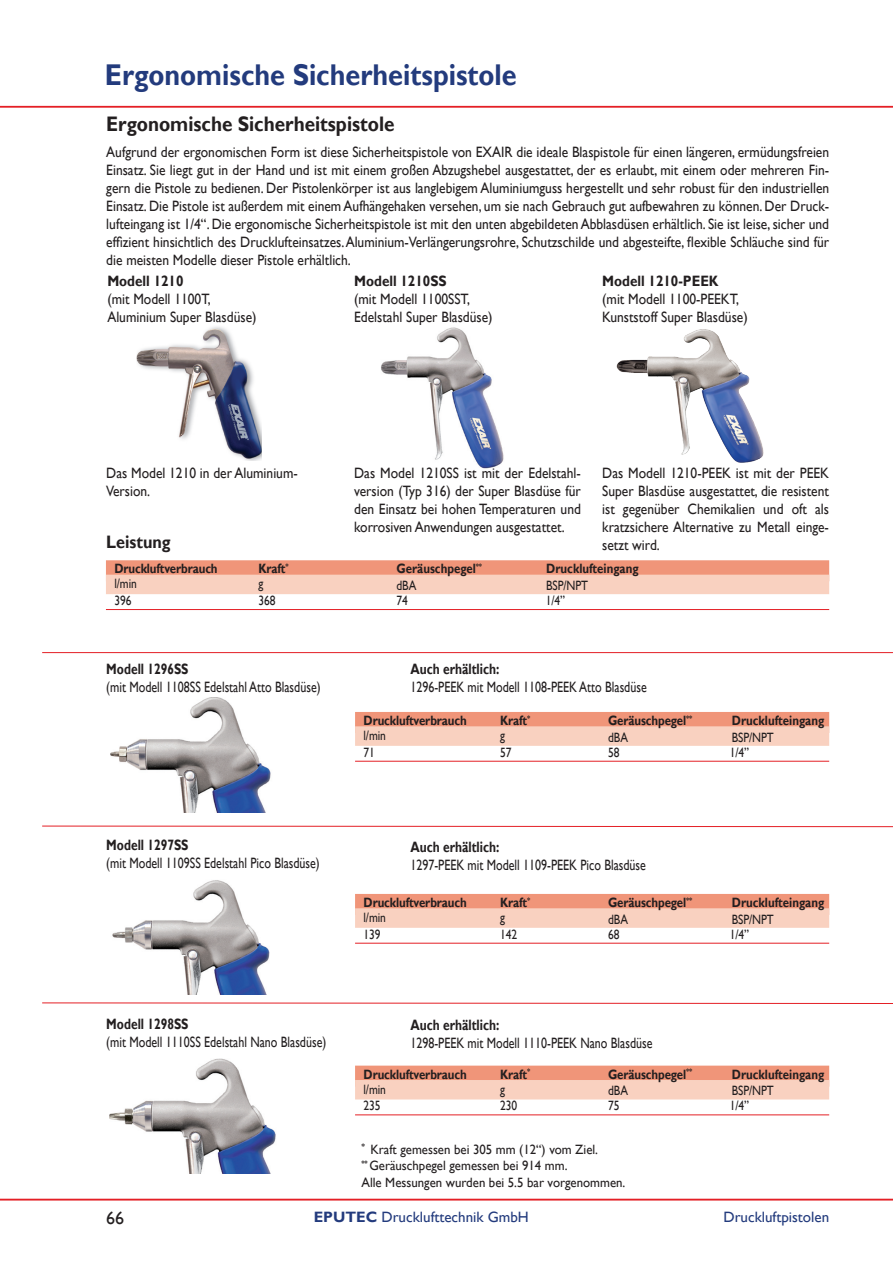
<style>
.page{position:relative;width:893px;height:1263px;background:#fff}
.page>*{position:absolute;margin:0;border:0;box-sizing:border-box;transform-origin:0 0}
.t1{font:700 30px "Gill Sans";color:#233b7d;scale:.9 1}
.t2{font:700 21px "Gill Sans";color:#231f20;scale:.9 1}
.t3{font:700 18px "Gill Sans";color:#231f20;scale:.9 1}
.t4{font:18px "Gill Sans";color:#231f20}
.t5{font:15px/18px "Gill Sans";color:#231f20;scale:.9 1}
.t6{font:15px "Gill Sans";color:#231f20;scale:.8 1}
.t7{font:700 15px "Gill Sans";color:#231f20;scale:.8 1}
.t8{font:15px "Gill Sans";color:#233b7d}
.t9{font:700 15px "Gill Sans";color:#231f20;scale:.9 1}
.t10{font:700 13.5px "Gill Sans";letter-spacing:-.01em;color:#231f20;scale:.85 1}
.t11{font:13.5px "Gill Sans";color:#231f20;scale:.85 1}
.t12{font:13.5px/16.5px "Gill Sans";color:#231f20;scale:.95 1}
.s1{font-weight:700}
</style>
<div class="page">
<hr style="left:0;top:106px;width:893px;height:1px;background:#e41f25">
<img style="left:616px;top:329px;width:148px;height:134px">
<img style="left:381px;top:327px;width:123px;height:142px">
<img style="left:136px;top:326px;width:125px;height:135px">
<div style="left:106px;top:560px;width:723px;height:21px;background:#f09579"></div>
<div style="left:106px;top:575px;width:723px;height:19px;background:#f9d1c0"></div>
<hr style="left:106px;top:609px;width:723px;height:1px;background:#e41f25">
<hr style="left:42px;top:652px;width:851px;height:1px;background:#e41f25">
<div style="left:355px;top:712px;width:474px;height:21px;background:#f09579"></div>
<div style="left:355px;top:726px;width:474px;height:20px;background:#f9d1c0"></div>
<hr style="left:355px;top:761px;width:474px;height:1px;background:#e41f25">
<div style="left:355px;top:894px;width:474px;height:21px;background:#f09579"></div>
<div style="left:355px;top:908px;width:474px;height:20px;background:#f9d1c0"></div>
<hr style="left:355px;top:943px;width:474px;height:1px;background:#e41f25">
<svg style="left:42px;top:825px;width:851px;height:2px"></svg>
<img style="left:111px;top:697px;width:160px;height:115px">
<img style="left:112px;top:880px;width:158px;height:114px">
<svg style="left:42px;top:1002px;width:851px;height:2px;background:#f08e91"></svg>
<div style="left:355px;top:1065px;width:474px;height:21px;background:#f09579"></div>
<div style="left:355px;top:1080px;width:474px;height:19px;background:#f9d1c0"></div>
<hr style="left:355px;top:1114px;width:474px;height:1px;background:#e41f25">
<img style="left:109px;top:1058px;width:167px;height:115px">
<hr style="left:0;top:1199px;width:893px;height:1px;background:#e41f25">
<h1 class="t1" style="left:105px;top:56px;width:459px">Ergonomische Sicherheitspistole</h1>
<h2 class="t2" style="left:106px;top:112px;width:322px">Ergonomische Sicherheitspistole</h2>
<p class="t5" style="left:106px;top:143px;width:805px;text-align:justify">Aufgrund der ergonomischen Form ist diese Sicherheitspistole von EXAIR die ideale Blaspistole für einen längeren, ermüdungsfreien Einsatz. Sie liegt gut in der Hand und ist mit einem großen Abzugshebel ausgestattet, der es erlaubt, mit einem oder mehreren Fin&shy;gern die Pistole zu bedienen. Der Pistolenkörper ist aus langlebigem Aluminiumguss hergestellt und sehr robust für den industriellen Einsatz. Die Pistole ist außerdem mit einem Aufhängehaken versehen, um sie nach Gebrauch gut aufbewahren zu können. Der Druck&shy;lufteingang ist 1/4“. Die ergonomische Sicherheitspistole ist mit den unten abgebildeten Abblasdüsen erhältlich. Sie ist leise, sicher und effizient hinsichtlich des Drucklufteinsatzes. Aluminium-Verlängerungsrohre, Schutzschilde und abgesteifte, flexible Schläuche sind für die meisten Modelle dieser Pistole erhältlich.</p>
<p class="t9" style="left:602px;top:272px;width:131px">Modell 1210-PEEK</p>
<p class="t5" style="left:602px;top:290px;width:163px">(mit Modell 1100-PEEKT,<br>Kunststoff Super Blasdüse)</p>
<p class="t9" style="left:107px;top:272px;width:86px">Modell 1210</p>
<p class="t5" style="left:107px;top:290px;width:167px">(mit Modell 1100T,<br>Aluminium Super Blasdüse)</p>
<p class="t9" style="left:354px;top:272px;width:104px">Modell 1210SS</p>
<p class="t5" style="left:354px;top:290px;width:155px">(mit Modell 1100SST,<br>Edelstahl Super Blasdüse)</p>
<p class="t5" style="left:106px;top:464px;width:214px">Das Model 1210 in der Aluminium-<br>Version.</p>
<p class="t3" style="left:106px;top:531px;width:73px">Leistung</p>
<p class="t5" style="left:354px;top:464px;width:253px;text-align:justify">Das Model 1210SS ist mit der Edelstahl&shy;version (Typ 316) der Super Blasdüse für den Einsatz bei hohen Temperaturen und korrosiven Anwendungen ausgestattet.</p>
<p class="t5" style="left:602px;top:464px;width:253px;text-align:justify">Das Modell 1210-PEEK ist mit der PEEK Super Blasdüse ausgestattet, die resistent ist gegenüber Chemikalien und oft als kratzsichere Alternative zu Metall einge&shy;setzt wird.</p>
<p class="t10" style="left:114px;top:561px;width:123px">Druckluftverbrauch</p>
<p class="t10" style="left:258px;top:561px;width:37px">Kraft<sup>*</sup></p>
<p class="t10" style="left:396px;top:561px;width:102px">Geräuschpegel<sup>**</sup></p>
<p class="t10" style="left:546px;top:561px;width:110px">Drucklufteingang</p>
<p class="t11" style="left:114px;top:576px;width:28px">l/min</p>
<p class="t11" style="left:258px;top:576px;width:7px">g</p>
<p class="t11" style="left:396px;top:577px;width:25px">dBA</p>
<p class="t11" style="left:546px;top:577px;width:51px">BSP/NPT</p>
<p class="t11" style="left:114px;top:592px;width:21px">396</p>
<p class="t11" style="left:258px;top:592px;width:21px">368</p>
<p class="t11" style="left:396px;top:592px;width:15px">74</p>
<p class="t11" style="left:546px;top:592px;width:24px">1/4”</p>
<p class="t7" style="left:106px;top:660px;width:104px">Modell 1296SS</p>
<p class="t6" style="left:106px;top:678px;width:269px">(mit Modell 1108SS Edelstahl Atto Blasdüse)</p>
<p class="t7" style="left:410px;top:660px;width:113px">Auch erhältlich:</p>
<p class="t6" style="left:410px;top:679px;width:297px">1296-PEEK mit Modell 1108-PEEK Atto Blasdüse</p>
<p class="t10" style="left:364px;top:712px;width:123px">Druckluftverbrauch</p>
<p class="t10" style="left:500px;top:712px;width:37px">Kraft<sup>*</sup></p>
<p class="t10" style="left:608px;top:712px;width:100px">Geräuschpegel<sup>**</sup></p>
<p class="t10" style="left:732px;top:712px;width:110px">Drucklufteingang</p>
<p class="t11" style="left:364px;top:728px;width:28px">l/min</p>
<p class="t11" style="left:500px;top:728px;width:7px">g</p>
<p class="t11" style="left:608px;top:729px;width:25px">dBA</p>
<p class="t11" style="left:732px;top:729px;width:51px">BSP/NPT</p>
<p class="t11" style="left:364px;top:744px;width:15px">71</p>
<p class="t11" style="left:500px;top:744px;width:15px">57</p>
<p class="t11" style="left:608px;top:744px;width:15px">58</p>
<p class="t11" style="left:730px;top:744px;width:24px">1/4”</p>
<p class="t7" style="left:106px;top:836px;width:104px">Modell 1297SS</p>
<p class="t6" style="left:106px;top:854px;width:268px">(mit Modell 1109SS Edelstahl Pico Blasdüse)</p>
<p class="t7" style="left:410px;top:837px;width:113px">Auch erhältlich:</p>
<p class="t6" style="left:410px;top:856px;width:296px">1297-PEEK mit Modell 1109-PEEK Pico Blasdüse</p>
<p class="t10" style="left:364px;top:894px;width:123px">Druckluftverbrauch</p>
<p class="t10" style="left:500px;top:894px;width:37px">Kraft<sup>*</sup></p>
<p class="t10" style="left:608px;top:894px;width:100px">Geräuschpegel<sup>**</sup></p>
<p class="t10" style="left:732px;top:894px;width:110px">Drucklufteingang</p>
<p class="t11" style="left:364px;top:910px;width:28px">l/min</p>
<p class="t11" style="left:500px;top:910px;width:7px">g</p>
<p class="t11" style="left:608px;top:911px;width:25px">dBA</p>
<p class="t11" style="left:732px;top:911px;width:51px">BSP/NPT</p>
<p class="t11" style="left:364px;top:926px;width:21px">139</p>
<p class="t11" style="left:500px;top:926px;width:21px">142</p>
<p class="t11" style="left:608px;top:926px;width:15px">68</p>
<p class="t11" style="left:730px;top:926px;width:24px">1/4”</p>
<p class="t7" style="left:106px;top:1015px;width:104px">Modell 1298SS</p>
<p class="t6" style="left:106px;top:1033px;width:277px">(mit Modell 1110SS Edelstahl Nano Blasdüse)</p>
<p class="t7" style="left:410px;top:1015px;width:113px">Auch erhältlich:</p>
<p class="t6" style="left:410px;top:1034px;width:304px">1298-PEEK mit Modell 1110-PEEK Nano Blasdüse</p>
<p class="t10" style="left:364px;top:1066px;width:123px">Druckluftverbrauch</p>
<p class="t10" style="left:500px;top:1066px;width:37px">Kraft<sup>*</sup></p>
<p class="t10" style="left:608px;top:1066px;width:100px">Geräuschpegel<sup>**</sup></p>
<p class="t10" style="left:732px;top:1066px;width:110px">Drucklufteingang</p>
<p class="t11" style="left:364px;top:1081px;width:28px">l/min</p>
<p class="t11" style="left:500px;top:1081px;width:7px">g</p>
<p class="t11" style="left:608px;top:1083px;width:25px">dBA</p>
<p class="t11" style="left:732px;top:1083px;width:51px">BSP/NPT</p>
<p class="t11" style="left:364px;top:1098px;width:21px">235</p>
<p class="t11" style="left:500px;top:1098px;width:21px">230</p>
<p class="t11" style="left:608px;top:1098px;width:15px">75</p>
<p class="t11" style="left:730px;top:1098px;width:24px">1/4”</p>
<p class="t12" style="left:361px;top:1141px;width:279px"><sup>*</sup> Kraft gemessen bei 305 mm (12“) vom Ziel.<br><sup>**</sup> Geräuschpegel gemessen bei 914 mm.<br>Alle Messungen wurden bei 5.5 bar vorgenommen.</p>
<p class="t4" style="left:106px;top:1208px;width:19px">66</p>
<p class="t8" style="left:314px;top:1208px;width:217px"><span class="s1">EPUTEC</span> Drucklufttechnik GmbH</p>
<p class="t8" style="left:723px;top:1208px;width:107px">Druckluftpistolen</p>
</div>
